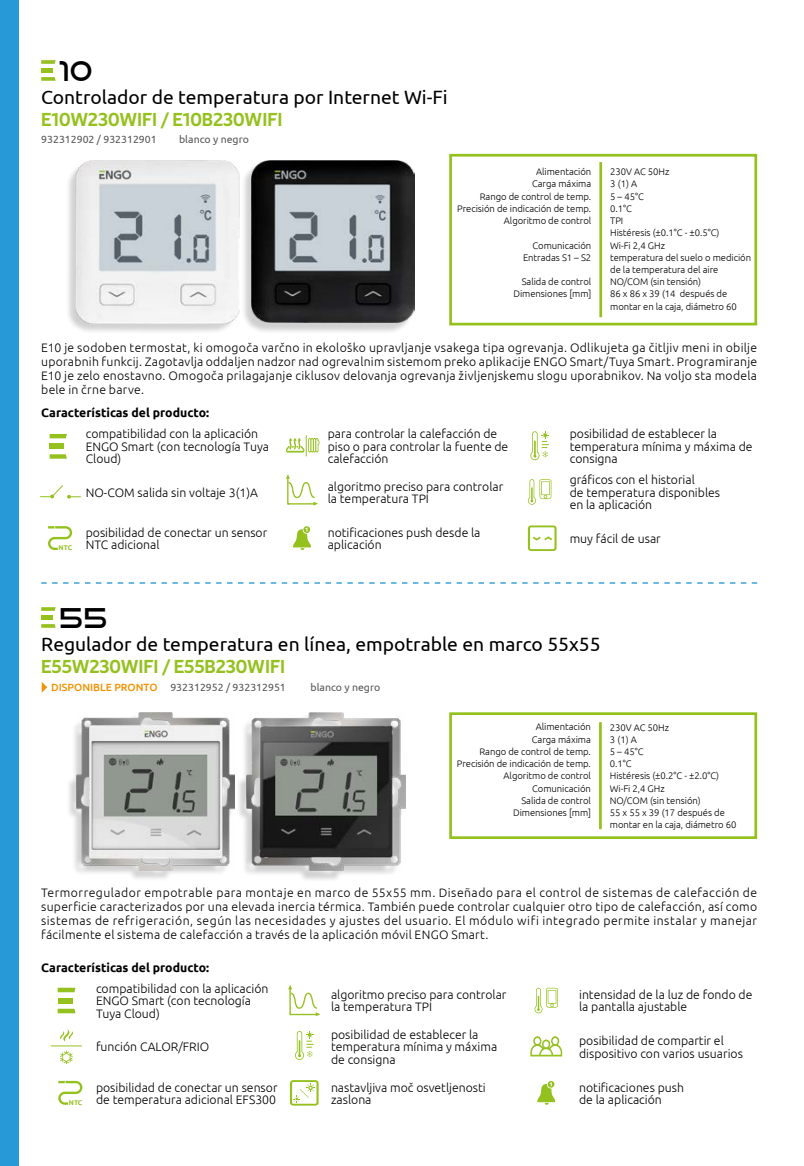
<style>
.page{position:relative;width:804px;height:1166px;background:#fff}
.page>*{position:absolute;margin:0;border:0;box-sizing:border-box;transform-origin:0 0}
.t1{font:27.12px "Good Times Rg";color:#000}
.t2{font:19.25px "Ubuntu";color:#000}
.t3{font:19.07px "Techna Sans";color:#95c11f}
.t4{font:300 12.25px/12.2px "Ubuntu";color:#000}
.t5{font:700 12.25px "Ubuntu";color:#000}
.t6{font:10.5px "Ubuntu";color:#575756}
.t7{font:300 9.45px/12.2px "Ubuntu";letter-spacing:-.005em;color:#000;text-align:right}
.t8{font:700 6.83px "Ubuntu";color:#95c11f}
.s1{font-weight:500;color:#f39200}
</style>
<div class="page">
<div style="left:65px;top:162px;width:172px;height:172px;background:#000;opacity:.18"></div>
<img style="left:76px;top:160px;width:157px;height:163px">
<div style="left:233px;top:142px;width:199px;height:199px;background:#fff;opacity:.2"></div>
<img style="left:251px;top:160px;width:164px;height:163px">
<div style="left:449px;top:154px;width:308px;height:171px;border:3px solid #95c11f"></div>
<hr style="left:599px;top:162px;width:3px;height:155px;background:#95c11f">
<svg style="left:293px;top:526px;width:18px;height:24px"></svg>
<svg style="left:530px;top:431px;width:19px;height:29px"></svg>
<svg style="left:528px;top:479px;width:23px;height:26px"></svg>
<svg style="left:48px;top:526px;width:24px;height:24px"></svg>
<svg style="left:528px;top:525px;width:28px;height:26px"></svg>
<svg style="left:286px;top:435px;width:33px;height:21px"></svg>
<svg style="left:40px;top:485px;width:41px;height:14px"></svg>
<svg style="left:286px;top:474px;width:32px;height:31px"></svg>
<svg style="left:41px;top:60px;width:15px;height:4px"></svg>
<svg style="left:41px;top:77px;width:15px;height:4px"></svg>
<div style="left:41px;top:68px;width:12px;height:5px;background:#95c11f"></div>
<svg style="left:50px;top:434px;width:17px;height:4px"></svg>
<svg style="left:50px;top:454px;width:17px;height:5px"></svg>
<div style="left:50px;top:444px;width:14px;height:5px;background:#95c11f"></div>
<svg style="left:41px;top:582px;width:716px;height:2px"></svg>
<div style="left:0;top:0;width:18px;height:1166px;background:#2699d6"></div>
<div style="left:449px;top:712px;width:308px;height:127px;border:3px solid #95c11f"></div>
<hr style="left:599px;top:722px;width:2px;height:107px;background:#95c11f">
<svg style="left:295px;top:1031px;width:18px;height:29px"></svg>
<svg style="left:288px;top:985px;width:32px;height:31px"></svg>
<svg style="left:60px;top:1029px;width:13px;height:12px"></svg>
<svg style="left:60px;top:1050px;width:13px;height:14px"></svg>
<hr style="left:51px;top:1045px;width:31px;height:1px;background:#95c11f">
<svg style="left:41px;top:607px;width:15px;height:4px"></svg>
<svg style="left:41px;top:624px;width:15px;height:4px"></svg>
<hr style="left:41px;top:615px;width:12px;height:4px;background:#95c11f">
<div style="left:66px;top:714px;width:168px;height:167px;background:#000;opacity:.18"></div>
<img style="left:76px;top:712px;width:153px;height:158px">
<div style="left:229px;top:696px;width:193px;height:191px;background:#fff"></div>
<img style="left:246px;top:712px;width:159px;height:159px">
<svg style="left:58px;top:988px;width:18px;height:4px"></svg>
<svg style="left:58px;top:1009px;width:18px;height:4px"></svg>
<div style="left:58px;top:998px;width:14px;height:5px;background:#95c11f"></div>
<svg style="left:58px;top:1081px;width:24px;height:24px"></svg>
<svg style="left:290px;top:1080px;width:28px;height:25px"></svg>
<svg style="left:534px;top:988px;width:24px;height:25px"></svg>
<svg style="left:530px;top:1036px;width:32px;height:20px"></svg>
<svg style="left:537px;top:1081px;width:18px;height:24px"></svg>
<svg style="left:42px;top:682px;width:5px;height:11px"></svg>
<h1 class="t1" style="left:59px;top:54px;width:35px">10</h1>
<h2 class="t2" style="left:41px;top:85px;width:408px">Controlador de temperatura por Internet Wi-Fi</h2>
<h3 class="t3" style="left:41px;top:109px;width:243px">E10W230WIFI / E10B230WIFI</h3>
<p class="t6" style="left:41px;top:133px;width:117px">932312902 / 932312901</p>
<p class="t6" style="left:179px;top:133px;width:71px">blanco y negro</p>
<p class="t7" style="left:457px;top:165px;width:136px">Alimentación<br>Carga máxima<br>Rango de control de temp.<br>Precisión de indicación de temp.<br>Algoritmo de control</p>
<p class="t7" style="left:523px;top:239px;width:70px">Comunicación<br>Entradas S1 – S2</p>
<p class="t7" style="left:513px;top:275px;width:79px">Salida de control<br>Dimensiones [mm]</p>
<p class="t7" style="left:610px;top:166px;width:142px;text-align:left">230V AC 50Hz<br>3 (1) A<br>5 – 45°C<br>0.1°C<br>TPI<br>Histéresis (±0.1°C - ±0.5°C)<br>Wi-Fi 2,4 GHz<br>temperatura del suelo o medición de la temperatura del aire<br>NO/COM (sin tensión)<br>86 x 86 x 39 (14 después de montar en la caja, diámetro 60</p>
<p class="t4" style="left:41px;top:340px;width:717px;line-height:14px;text-align:justify">E10 je sodoben termostat, ki omogoča varčno in ekološko upravljanje vsakega tipa ogrevanja. Odlikujeta ga čitljiv meni in obilje uporabnih funkcij. Zagotavlja oddaljen nadzor nad ogrevalnim sistemom preko aplikacije ENGO Smart/Tuya Smart. Programiranje E10 je zelo enostavno. Omogoča prilagajanje ciklusov delovanja ogrevanja življenjskemu slogu uporabnikov. Na voljo sta modela bele in črne barve.</p>
<p class="t5" style="left:41px;top:405px;width:169px">Características del producto:</p>
<p class="t4" style="left:328px;top:427px;width:182px">para controlar la calefacción de piso o para controlar la fuente de calefacción</p>
<p class="t4" style="left:328px;top:480px;width:177px">algoritmo preciso para controlar la temperatura TPI</p>
<p class="t4" style="left:328px;top:526px;width:154px">notificaciones push desde la</p>
<p class="t4" style="left:86px;top:428px;width:185px">compatibilidad con la aplicación<br>ENGO Smart (con tecnología Tuya<br>Cloud)</p>
<p class="t4" style="left:86px;top:486px;width:174px">NO-COM salida sin voltaje 3(1)A</p>
<p class="t4" style="left:86px;top:526px;width:183px">posibilidad de conectar un sensor<br>NTC adicional</p>
<p class="t8" style="left:59px;top:543px;width:15px">NTC</p>
<p class="t4" style="left:328px;top:538px;width:55px">aplicación</p>
<p class="t4" style="left:569px;top:427px;width:184px">posibilidad de establecer la temperatura mínima y máxima de consigna</p>
<p class="t4" style="left:569px;top:474px;width:152px">gráficos con el historial<br>de temperatura disponibles en la aplicación</p>
<p class="t4" style="left:569px;top:532px;width:93px">muy fácil de usar</p>
<h1 class="t1" style="left:59px;top:601px;width:50px">55</h1>
<h3 class="t3" style="left:41px;top:656px;width:245px">E55W230WIFI / E55B230WIFI</h3>
<h2 class="t2" style="left:41px;top:632px;width:561px">Regulador de temperatura en línea, empotrable en marco 55x55</h2>
<p class="t6" style="left:51px;top:681px;width:236px"><span class="s1">DISPONIBLE PRONTO</span> 932312952 / 932312951</p>
<p class="t6" style="left:310px;top:681px;width:71px">blanco y negro</p>
<p class="t7" style="left:457px;top:721px;width:136px">Alimentación<br>Carga máxima<br>Rango de control de temp.<br>Precisión de indicación de temp.<br>Algoritmo de control<br>Comunicación<br>Salida de control<br>Dimensiones [mm]</p>
<p class="t7" style="left:610px;top:721px;width:128px;text-align:left">230V AC 50Hz<br>3 (1) A<br>5 – 45°C<br>0.1°C<br>Histéresis (±0.2°C - ±2.0°C)<br>Wi-Fi 2,4 GHz<br>NO/COM (sin tensión)<br>55 x 55 x 39 (17 después de montar en la caja, diámetro 60</p>
<p class="t4" style="left:41px;top:886px;width:717px;line-height:14px;text-align:justify">Termorregulador empotrable para montaje en marco de 55x55 mm. Diseñado para el control de sistemas de calefacción de superficie caracterizados por una elevada inercia térmica. También puede controlar cualquier otro tipo de calefacción, así como sistemas de refrigeración, según las necesidades y ajustes del usuario. El módulo wifi integrado permite instalar y manejar fácilmente el sistema de calefacción a través de la aplicación móvil ENGO Smart.</p>
<p class="t5" style="left:41px;top:960px;width:169px">Características del producto:</p>
<p class="t4" style="left:96px;top:982px;width:174px">compatibilidad con la aplicación<br>ENGO Smart (con tecnología<br>Tuya Cloud)</p>
<p class="t4" style="left:96px;top:1040px;width:115px">función CALOR/FRIO</p>
<p class="t4" style="left:331px;top:988px;width:177px">algoritmo preciso para controlar la temperatura TPI</p>
<p class="t4" style="left:331px;top:1028px;width:168px">posibilidad de establecer la temperatura mínima y máxima de consigna</p>
<p class="t4" style="left:69px;top:1080px;width:210px;text-align:right">posibilidad de conectar un sensor<br><sub>NTC</sub> de temperatura adicional EFS300</p>
<p class="t4" style="left:331px;top:1080px;width:156px">nastavljiva moč osvetljenosti zaslona</p>
<p class="t4" style="left:579px;top:988px;width:175px">intensidad de la luz de fondo de la pantalla ajustable</p>
<p class="t4" style="left:579px;top:1034px;width:165px">posibilidad de compartir el dispositivo con varios usuarios</p>
<p class="t4" style="left:579px;top:1080px;width:106px">notificaciones push de la aplicación</p>
</div>
